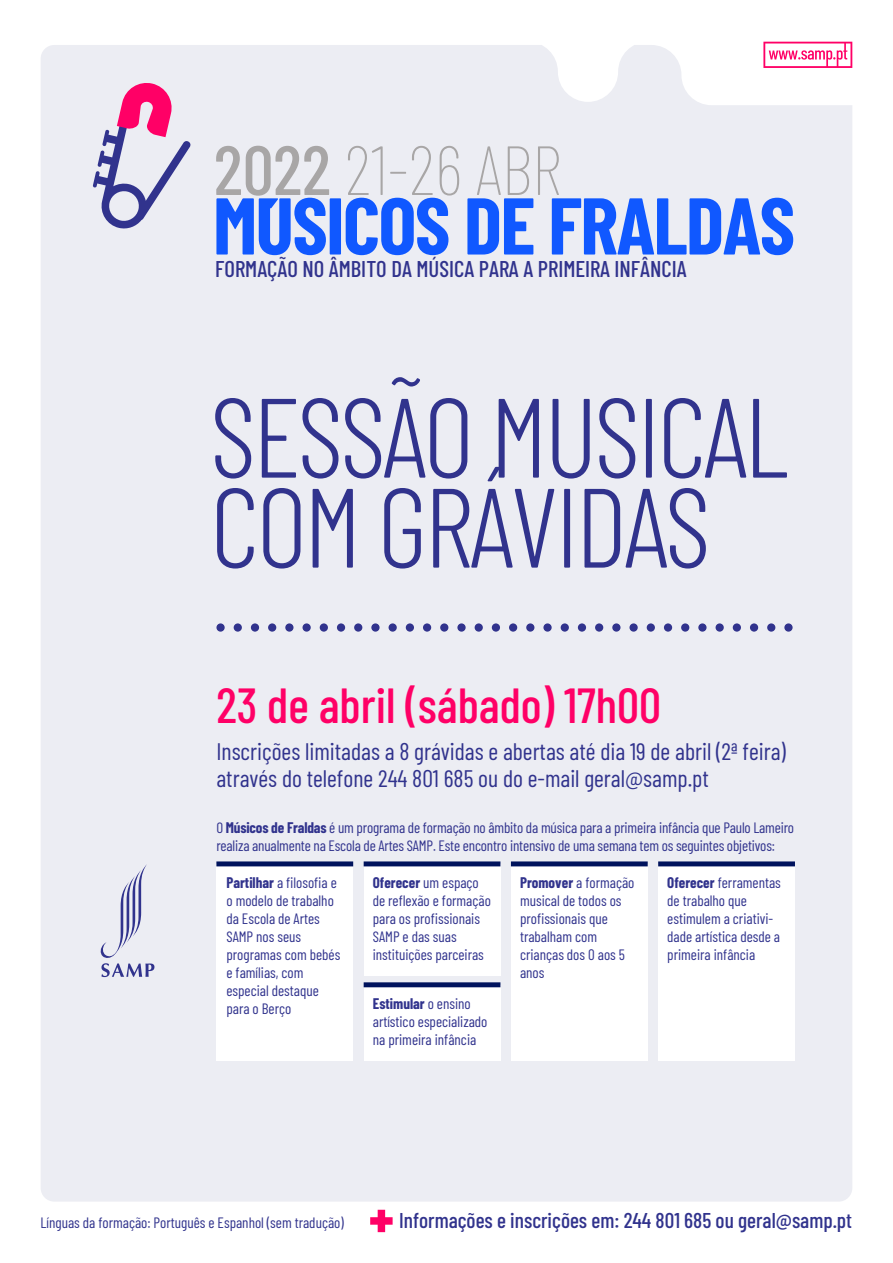
<style>
.page{position:relative;width:893px;height:1263px;background:#fff}
.page>*{position:absolute;margin:0;border:0;box-sizing:border-box;transform-origin:0 0}
.t1{font:300 112.5px/90px "Barlow Condensed";letter-spacing:-.03em;color:#31338d}
.t2{font:100 69.45px "Barlow Condensed";color:#a8a6a6}
.t3{font:500 49.2px "Barlow Condensed";color:#f06}
.t4{font:23.85px/26.8px "Barlow Condensed";color:#31338d}
.t5{font:500 22.8px "Barlow Condensed";color:#31338d}
.t6{font:500 21.3px "Barlow Condensed";color:#31338d}
.t7{font:15px/18px "Barlow Condensed";color:#31338d}
.s1{font-weight:500}
.s2{font-weight:700}
</style>
<div class="page">
<div style="left:41px;top:45px;width:811px;height:1156px;background:#ecedf3"></div>
<svg style="left:528px;top:45px;width:120px;height:57px"></svg>
<svg style="left:763px;top:42px;width:89px;height:26px"></svg>
<svg style="left:92px;top:80px;width:101px;height:150px;background:#d1b3d1"></svg>
<svg style="left:216px;top:198px;width:232px;height:57px;background:#6491fa"></svg>
<svg style="left:467px;top:198px;width:66px;height:56px;background:#5b8bfa"></svg>
<svg style="left:552px;top:198px;width:241px;height:57px;background:#6c96f9"></svg>
<svg style="left:370px;top:1210px;width:23px;height:22px"></svg>
<svg style="left:216px;top:623px;width:577px;height:9px;background:#abaccf"></svg>
<div style="left:216px;top:864px;width:137px;height:196px;background:#fff"></div>
<div style="left:364px;top:864px;width:136px;height:111px;background:#fff"></div>
<div style="left:511px;top:864px;width:137px;height:196px;background:#fff"></div>
<div style="left:658px;top:864px;width:137px;height:196px;background:#fff"></div>
<div style="left:216px;top:861px;width:137px;height:5px;background:#00135d"></div>
<div style="left:364px;top:861px;width:136px;height:5px;background:#00135d"></div>
<div style="left:511px;top:861px;width:137px;height:5px;background:#00135d"></div>
<div style="left:658px;top:861px;width:137px;height:5px;background:#00135d"></div>
<div style="left:364px;top:985px;width:136px;height:75px;background:#fff"></div>
<div style="left:364px;top:982px;width:136px;height:5px;background:#00135d"></div>
<svg style="left:100px;top:864px;width:54px;height:113px;background:#d0d1e3"></svg>
<h2 class="t2" style="left:214px;top:120px;width:349px"><span class="s1">2022</span> 21-26 ABR</h2>
<h3 class="t5" style="left:215px;top:252px;width:473px">FORMAÇÃO NO ÂMBITO DA MÚSICA PARA A PRIMEIRA INFÂNCIA</h3>
<h1 class="t1" style="left:210px;top:384px;width:579px">SESSÃO MUSICAL<br>COM GRÁVIDAS</h1>
<h3 class="t3" style="left:216px;top:670px;width:446px">23 de abril (sábado) 17h00</h3>
<h3 class="t4" style="left:216px;top:736px;width:571px">Inscrições limitadas a 8 grávidas e abertas até dia 19 de abril (2ª feira) através do telefone 244 801 685 ou do e-mail geral@samp.pt</h3>
<p class="t7" style="left:216px;top:817px;width:579px">O <span class="s2">Músicos de Fraldas</span> é um programa de formação no âmbito da música para a primeira infância que Paulo Lameiro realiza anualmente na Escola de Artes SAMP. Este encontro intensivo de uma semana tem os seguintes objetivos:</p>
<p class="t7" style="left:226px;top:873px;width:115px"><span class="s2">Partilhar</span> a filosofia e o modelo de trabalho da Escola de Artes<br>SAMP nos seus programas com bebés e famílias, com especial destaque para o Berço</p>
<p class="t7" style="left:373px;top:873px;width:120px"><span class="s2">Oferecer</span> um espaço de reflexão e formação para os profissionais<br>SAMP e das suas instituições parceiras</p>
<p class="t7" style="left:520px;top:873px;width:116px"><span class="s2">Promover</span> a formação musical de todos os profissionais que trabalham com crianças dos 0 aos 5 anos</p>
<p class="t7" style="left:667px;top:873px;width:115px"><span class="s2">Oferecer</span> ferramentas de trabalho que estimulem a criativi&shy;dade artística desde a primeira infância</p>
<p class="t7" style="left:373px;top:994px;width:116px"><span class="s2">Estimular</span> o ensino artístico especializado na primeira infância</p>
<p class="t7" style="left:41px;top:1212px;width:305px">Línguas da formação: Português e Espanhol (sem tradução)</p>
<h3 class="t6" style="left:399px;top:1205px;width:454px">Informações e inscrições em: 244 801 685 ou geral@samp.pt</h3>
</div>
